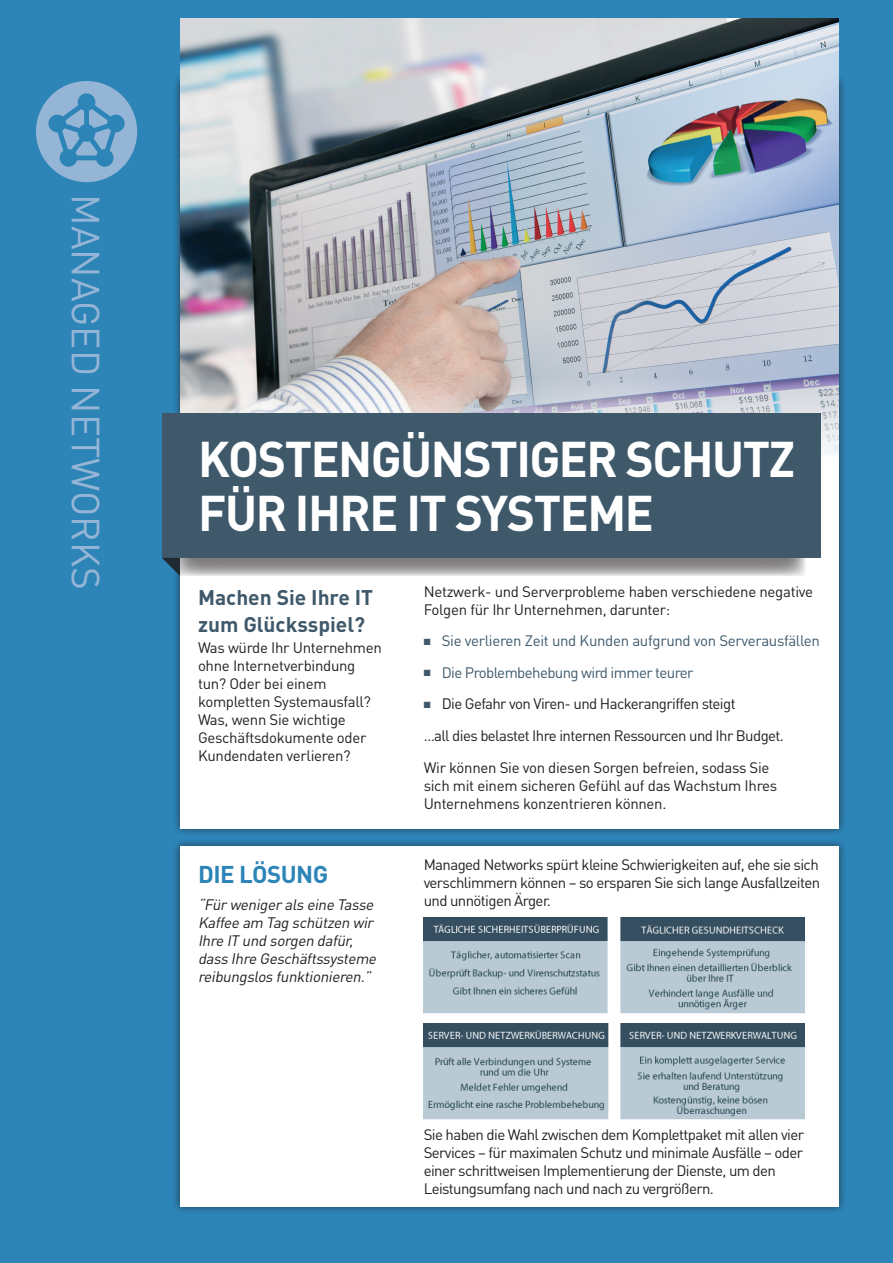
<style>
.page{position:relative;width:893px;height:1263px;background:#2c84b7}
.page>*{position:absolute;margin:0;border:0;box-sizing:border-box;transform-origin:0 0}
.t1{font:700 49.5px/54px "DIN Pro";letter-spacing:-.03em;color:#fff}
.t2{font:38.85px "DIN Pro";color:#95b5d6}
.t3{font:700 24px "DIN Pro";letter-spacing:-.02em;color:#2c84b7}
.t4{font:700 21px/27px "DIN Pro";color:#3f596b}
.Body{font:15px/18px "DIN Pro";letter-spacing:-.03em;color:#231f20}
.Body-2{font:italic 15px/18px "DIN Pro";color:#231f20}
.t5{font:15px "DIN Pro";letter-spacing:-.02em;color:#3f596b}
.Bullets{font:15px "DIN Pro";letter-spacing:-.04em;color:#231f20}
.t6{font:15px "DIN Pro";letter-spacing:-.04em;color:#3f596b}
.s1{color:#3f596b}
</style>
<div class="page">
<div style="left:36px;top:81px;width:101px;height:101px;background:#95b5d6;border-radius:50%"></div>
<svg style="left:48px;top:93px;width:77px;height:74px"></svg>
<div style="left:172px;top:73px;width:675px;height:763px;background:#231f20;opacity:.75"></div>
<div style="left:180px;top:81px;width:659px;height:747px;background:#fff"></div>
<div style="left:172px;top:838px;width:675px;height:376px;background:#231f20;opacity:.75"></div>
<div style="left:180px;top:846px;width:659px;height:360px;background:#fff"></div>
<img style="left:180px;top:18px;width:659px;height:436px">
<svg style="left:180px;top:558px;width:626px;height:18px;background:#a09f9f"></svg>
<div style="left:162px;top:414px;width:659px;height:144px;background:#3f596b"></div>
<svg style="left:162px;top:558px;width:18px;height:18px"></svg>
<img style="left:424px;top:917px;width:380px;height:203px">
<h2 class="t2" style="left:112px;top:194px;width:397px;rotate:90deg">MANAGED NETWORKS</h2>
<p class="t1" style="left:198px;top:430px;width:598px">KOSTENGÜNSTIGER SCHUTZ<br>FÜR IHRE IT SYSTEME</p>
<h2 class="t4" style="left:198px;top:583px;width:177px">Machen Sie Ihre IT zum Glücksspiel?</h2>
<p class="Body" style="left:424px;top:582px;width:391px">Netzwerk- und Serverprobleme haben verschiedene negative<br>Folgen für Ihr Unternehmen, darunter:</p>
<p class="t5" style="left:424px;top:631px;width:398px">■ Sie verlieren Zeit und Kunden aufgrund von Serverausfällen</p>
<p class="t6" style="left:424px;top:662px;width:271px">■ Die Problembehebung wird immer teurer</p>
<p class="Body" style="left:424px;top:694px;width:313px"><span class="s1">■</span> Die Gefahr von Viren- und Hackerangriffen steigt</p>
<p class="Bullets" style="left:424px;top:725px;width:362px">…all dies belastet Ihre internen Ressourcen und Ihr Budget.</p>
<p class="Body" style="left:424px;top:757px;width:355px">Wir können Sie von diesen Sorgen befreien, sodass Sie sich mit einem sicheren Gefühl auf das Wachstum Ihres<br>Unternehmens konzentrieren können.</p>
<p class="Body" style="left:198px;top:638px;width:185px">Was würde Ihr Unternehmen ohne Internetverbindung tun? Oder bei einem kompletten Systemausfall?<br>Was, wenn Sie wichtige<br>Geschäftsdokumente oder<br>Kundendaten verlieren?</p>
<h2 class="t3" style="left:198px;top:858px;width:132px">DIE LÖSUNG</h2>
<p class="Body-2" style="left:198px;top:894px;width:183px">“Fürwenigerals eine Tasse<br>Kaffee am Tag schützen wir<br>Ihre IT und sorgen dafür, dass Ihre Geschäftssysteme reibungslos funktionieren.”</p>
<p class="Body" style="left:424px;top:854px;width:398px;text-align:justify">Managed Networks spürt kleine Schwierigkeiten auf, ehe sie sich verschlimmern können – so ersparen Sie sich lange Ausfallzeiten und unnötigen Ärger.</p>
<p class="Body" style="left:424px;top:1124px;width:382px">Sie haben die Wahl zwischen dem Komplettpaket mit allen vier Services – für maximalen Schutz und minimale Ausfälle – oder einer schrittweisen Implementierung der Dienste, um den Leistungsumfang nach und nach zu vergrößern.</p>
</div>
